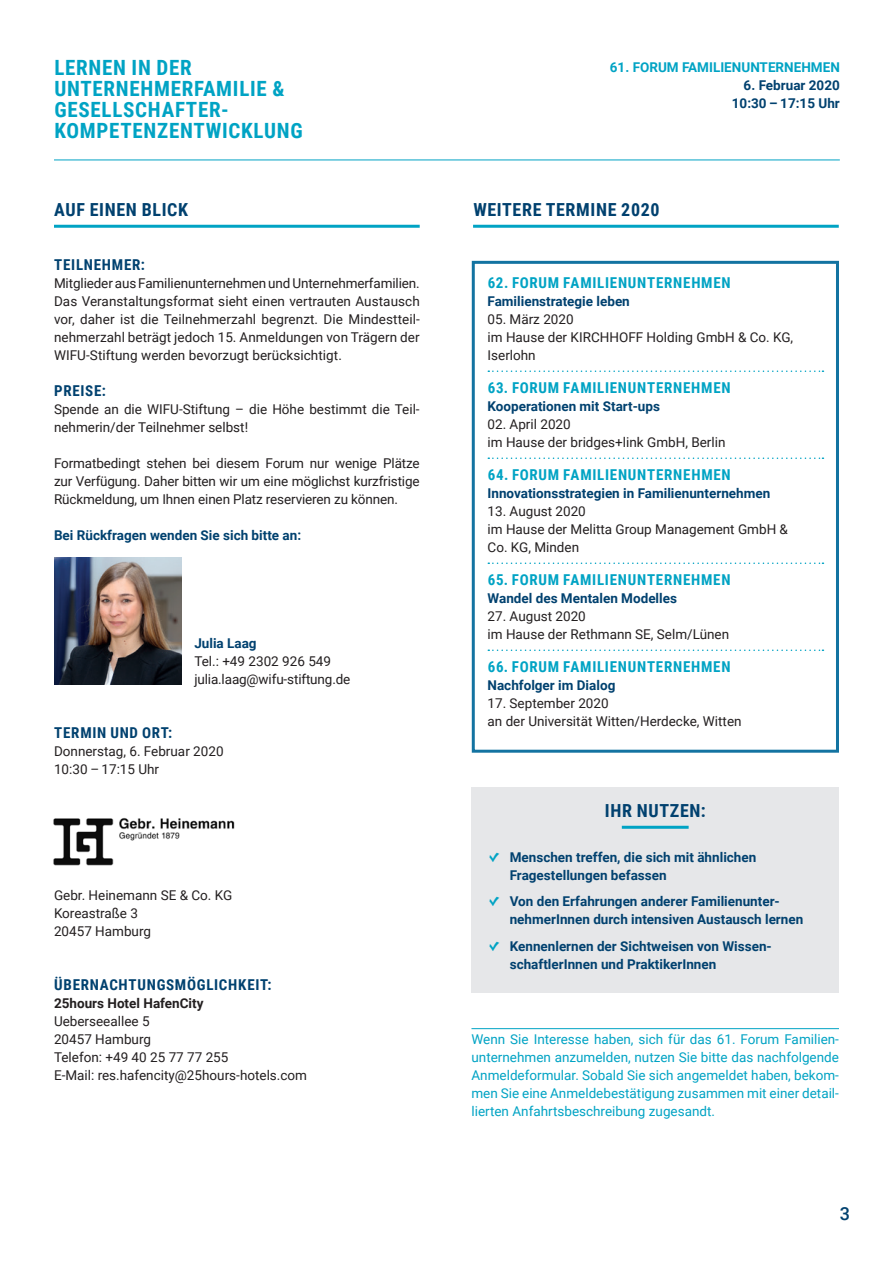
<style>
.page{position:relative;width:893px;height:1263px;background:#fff}
.page>*{position:absolute;margin:0;border:0;box-sizing:border-box;transform-origin:0 0}
.t1{font:700 21px/21px "Roboto Condensed";letter-spacing:.035em;color:#00a3c4}
.t2{font:700 18px "Roboto Condensed";letter-spacing:.035em;color:#01416f}
.t3{font:500 18px "Roboto";color:#01416f}
.t4{font:700 15px "Roboto Condensed";letter-spacing:.05em;color:#00a3c4}
.t5{font:700 15px "Roboto Condensed";letter-spacing:.05em;color:#01416f}
.t6{font:13.5px/18px "Roboto";color:#231f20}
.t7{font:700 13.5px/18px "Roboto";color:#01416f}
.t8{font:13.5px/18px "Roboto";color:#00a3c4;text-align:justify}
.t9{font:700 13.5px "Roboto";color:#00a3c4}
.t10{font:700 13.5px "Roboto";color:#231f20}
</style>
<div class="page">
<hr style="left:54px;top:160px;width:786px;height:1px;background:#00a3c4">
<hr style="left:54px;top:225px;width:366px;height:3px;background:#00a3c4">
<hr style="left:473px;top:225px;width:366px;height:3px;background:#00a3c4">
<div style="left:471px;top:787px;width:368px;height:206px;background:#e6e7e9"></div>
<hr style="left:622px;top:826px;width:67px;height:3px;background:#00a3c4">
<svg style="left:488px;top:370px;width:335px;height:2px"></svg>
<svg style="left:488px;top:457px;width:335px;height:2px"></svg>
<svg style="left:488px;top:562px;width:335px;height:2px"></svg>
<svg style="left:488px;top:649px;width:335px;height:2px"></svg>
<div style="left:472px;top:261px;width:367px;height:492px;border:3px solid #1373a1"></div>
<img style="left:54px;top:558px;width:128px;height:127px">
<hr style="left:471px;top:1028px;width:368px;height:1px;background:#00a3c4">
<img style="left:53px;top:817px;width:182px;height:49px">
<h1 class="t1" style="left:54px;top:56px;width:250px">LERNEN IN DER<br>UNTERNEHMERFAMILIE &amp;<br>GESELLSCHAFTER-<br>KOMPETENZENTWICKLUNG</h1>
<p class="t9" style="left:610px;top:58px;width:231px">61. FORUM FAMILIENUNTERNEHMEN</p>
<p class="t7" style="left:732px;top:76px;width:109px;text-align:right">6. Februar 2020<br>10:30 – 17:15 Uhr</p>
<h2 class="t2" style="left:54px;top:197px;width:135px">AUF EINEN BLICK</h2>
<p class="t5" style="left:54px;top:254px;width:92px">TEILNEHMER:</p>
<p class="t6" style="left:54px;top:274px;width:367px;text-align:justify">Mitglieder aus Familienunternehmen und Unternehmerfamilien.<br>Das Veranstaltungsformat sieht einen vertrauten Austausch vor, daher ist die Teilnehmerzahl begrenzt. Die Mindestteil&shy;nehmerzahl beträgt jedoch 15. Anmeldungen von Trägern der WIFU-Stiftung werden bevorzugt berücksichtigt.</p>
<p class="t5" style="left:54px;top:380px;width:53px">PREISE:</p>
<p class="t6" style="left:54px;top:400px;width:367px">Spende an die WIFU-Stiftung – die Höhe bestimmt die Teil&shy;nehmerin/der Teilnehmer selbst!</p>
<p class="t6" style="left:54px;top:454px;width:367px;text-align:justify">Formatbedingt stehen bei diesem Forum nur wenige Plätze zur Verfügung. Daher bitten wir um eine möglichst kurzfristige Rückmeldung, um Ihnen einen Platz reservieren zu können.</p>
<p class="t7" style="left:54px;top:526px;width:249px">Bei Rückfragen wenden Sie sich bitte an:</p>
<p class="t7" style="left:194px;top:634px;width:64px">Julia Laag</p>
<p class="t6" style="left:194px;top:652px;width:158px">Tel.: +49 2302 926 549 julia.laag@wifu-stiftung.de</p>
<p class="t5" style="left:54px;top:722px;width:120px">TERMIN UND ORT:</p>
<p class="t6" style="left:54px;top:742px;width:171px">Donnerstag, 6. Februar 2020<br>10:30 – 17:15 Uhr</p>
<p class="t6" style="left:54px;top:886px;width:180px">Gebr. Heinemann SE &amp; Co. KG<br>Koreastraße 3<br>20457 Hamburg</p>
<p class="t5" style="left:54px;top:974px;width:219px">ÜBERNACHTUNGSMÖGLICHKEIT:</p>
<p class="t10" style="left:54px;top:994px;width:151px">25hours Hotel HafenCity</p>
<p class="t6" style="left:54px;top:1012px;width:255px">Ueberseeallee 5<br>20457 Hamburg<br>Telefon: +49 40 25 77 77 255<br>E-Mail: res.hafencity@25hours-hotels.com</p>
<h2 class="t2" style="left:473px;top:197px;width:188px">WEITERE TERMINE 2020</h2>
<p class="t4" style="left:488px;top:272px;width:244px">62. FORUM FAMILIENUNTERNEHMEN</p>
<p class="t7" style="left:488px;top:292px;width:144px">Familienstrategie leben</p>
<p class="t6" style="left:488px;top:310px;width:307px">05. März 2020<br>im Hause der KIRCHHOFF Holding GmbH &amp; Co. KG,<br>Iserlohn</p>
<p class="t4" style="left:488px;top:377px;width:244px">63. FORUM FAMILIENUNTERNEHMEN</p>
<p class="t7" style="left:488px;top:397px;width:174px">Kooperationen mit Start-ups</p>
<p class="t6" style="left:488px;top:415px;width:239px">02. April 2020<br>im Hause der bridges+link GmbH, Berlin</p>
<p class="t4" style="left:488px;top:464px;width:244px">64. FORUM FAMILIENUNTERNEHMEN</p>
<p class="t7" style="left:488px;top:484px;width:284px">Innovationsstrategien in Familienunternehmen</p>
<p class="t6" style="left:488px;top:502px;width:302px">13. August 2020<br>im Hause der Melitta Group Management GmbH &amp;<br>Co. KG, Minden</p>
<p class="t4" style="left:488px;top:569px;width:244px">65. FORUM FAMILIENUNTERNEHMEN</p>
<p class="t7" style="left:488px;top:589px;width:191px">Wandel des Mentalen Modelles</p>
<p class="t6" style="left:488px;top:607px;width:243px">27. August 2020<br>im Hause der Rethmann SE, Selm/Lünen</p>
<p class="t4" style="left:488px;top:656px;width:244px">66. FORUM FAMILIENUNTERNEHMEN</p>
<p class="t7" style="left:488px;top:676px;width:129px">Nachfolger im Dialog</p>
<p class="t6" style="left:488px;top:694px;width:256px">17. September 2020<br>an der Universität Witten/Herdecke, Witten</p>
<h2 class="t2" style="left:605px;top:798px;width:102px">IHR NUTZEN:</h2>
<p class="t7" style="left:510px;top:847px;width:248px">Menschen treffen, die sich mit ähnlichen<br>Fragestellungen befassen</p>
<p class="t7" style="left:510px;top:892px;width:295px">Von den Erfahrungen anderer Familienunter&shy;nehmerInnen durch intensiven Austausch lernen</p>
<p class="t7" style="left:510px;top:936px;width:264px">Kennenlernen der Sichtweisen von Wissen&shy;schaftlerInnen und PraktikerInnen</p>
<p class="t8" style="left:471px;top:1029px;width:369px">Wenn Sie Interesse haben, sich für das 61. Forum Familien&shy;unternehmen anzumelden, nutzen Sie bitte das nachfolgende Anmeldeformular. Sobald Sie sich angemeldet haben, bekom&shy;men Sie eine Anmeldebestätigung zusammen mit einer detail&shy;lierten Anfahrtsbeschreibung zugesandt.</p>
<h2 class="t3" style="left:840px;top:1201px;width:12px">3</h2>
</div>
